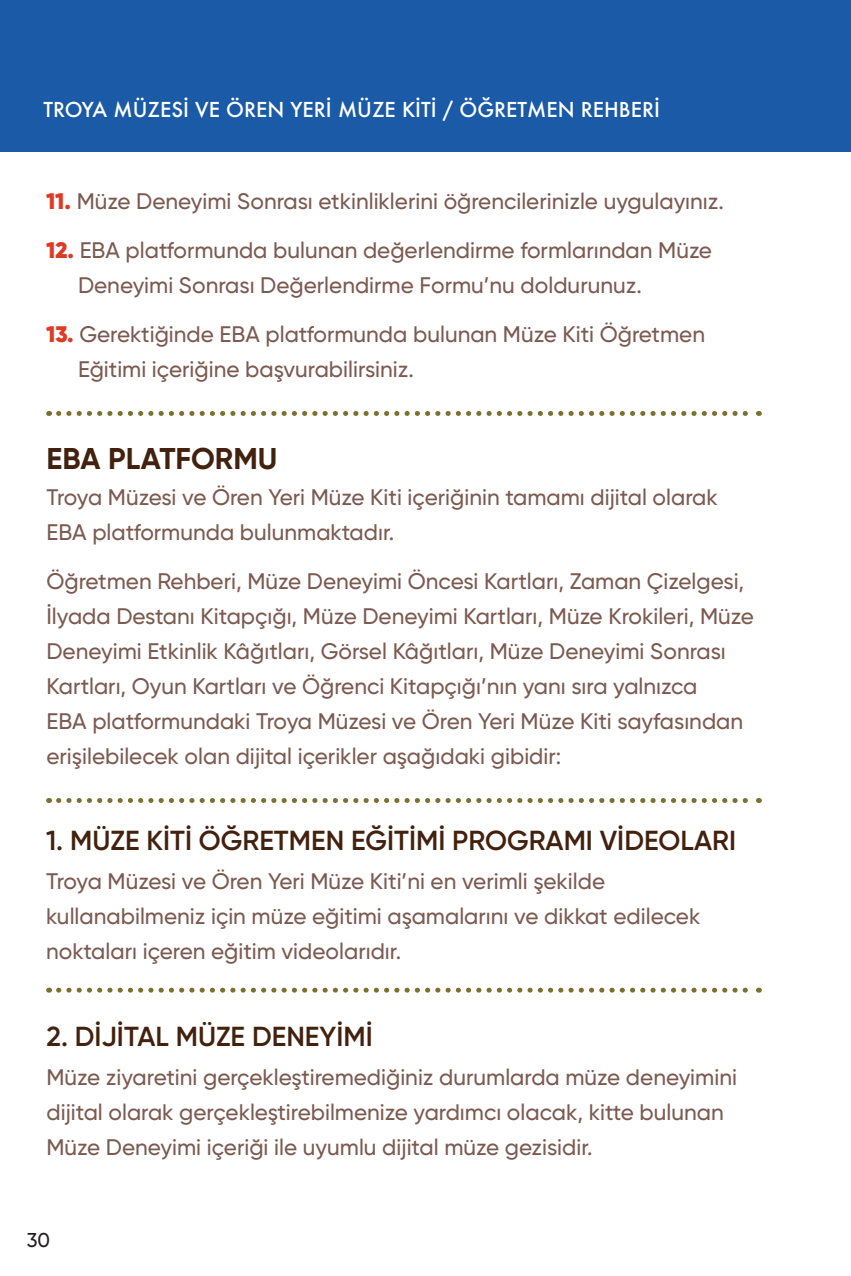
<style>
.page{position:relative;width:851px;height:1276px;background:#fff}
.page>*{position:absolute;margin:0;border:0;box-sizing:border-box;transform-origin:0 0}
.t1{font:700 30px "Gilroy";color:#42210e}
.t2{font:600 27.5px "Gilroy";color:#42210e}
.t3{font:500 22.5px/35px "Gilroy";color:#7b5a50}
.t4{font:500 20px "Futura";color:#fff}
.t5{font:500 20px "Gilroy";color:#231f20}
.s1{font-weight:900;color:#dd3b26}
</style>
<div class="page">
<div style="left:0;top:0;width:850px;height:152px;background:#1a5aa7"></div>
<svg style="left:59px;top:411px;width:700px;height:5px"></svg>
<svg style="left:59px;top:798px;width:700px;height:5px"></svg>
<svg style="left:59px;top:987px;width:700px;height:5px"></svg>
<p class="t4" style="left:44px;top:96px;width:618px">TROYA MÜZESİ VE ÖREN YERİ MÜZE KİTİ / ÖĞRETMEN REHBERİ</p>
<p class="t3" style="left:46px;top:183px;width:679px"><span class="s1">11.</span> Müze Deneyimi Sonrası etkinliklerini öğrencilerinizle uygulayınız.</p>
<p class="t3" style="left:78px;top:232px;width:635px;text-indent:-32px"><span class="s1">12.</span> EBA platformunda bulunan değerlendirme formlarından Müze<br>Deneyimi Sonrası Değerlendirme Formu’nu doldurunuz.</p>
<p class="t3" style="left:78px;top:316px;width:628px;text-indent:-32px"><span class="s1">13.</span> Gerektiğinde EBA platformunda bulunan Müze Kiti Öğretmen<br>Eğitimi içeriğine başvurabilirsiniz.</p>
<p class="t1" style="left:46px;top:440px;width:232px">EBA PLATFORMU</p>
<p class="t3" style="left:46px;top:479px;width:672px">Troya Müzesi ve Ören Yeri Müze Kiti içeriğinin tamamı dijital olarak<br>EBA platformunda bulunmaktadır.</p>
<p class="t3" style="left:46px;top:564px;width:709px">Öğretmen Rehberi, Müze Deneyimi Öncesi Kartları, Zaman Çizelgesi, İlyada Destanı Kitapçığı, Müze Deneyimi Kartları, Müze Krokileri, Müze Deneyimi Etkinlik Kâğıtları, Görsel Kâğıtları, Müze Deneyimi Sonrası Kartları, Oyun Kartları ve Öğrenci Kitapçığı’nın yanı sıra yalnızca<br>EBA platformundaki Troya Müzesi ve Ören Yeri Müze Kiti sayfasından erişilebilecek olan dijital içerikler aşağıdaki gibidir:</p>
<p class="t2" style="left:46px;top:823px;width:691px">1. MÜZE KİTİ ÖĞRETMEN EĞİTİMİ PROGRAMI VİDEOLARI</p>
<p class="t3" style="left:46px;top:863px;width:655px">Troya Müzesi ve Ören Yeri Müze Kiti’ni en verimli şekilde kullanabilmeniz için müze eğitimi aşamalarını ve dikkat edilecek noktaları içeren eğitim videolarıdır.</p>
<p class="t2" style="left:46px;top:1019px;width:328px">2. DİJİTAL MÜZE DENEYİMİ</p>
<p class="t3" style="left:46px;top:1059px;width:692px">Müze ziyaretini gerçekleştiremediğiniz durumlarda müze deneyimini dijital olarak gerçekleştirebilmenize yardımcı olacak, kitte bulunan<br>Müze Deneyimi içeriği ile uyumlu dijital müze gezisidir.</p>
<p class="t5" style="left:27px;top:1227px;width:25px">30</p>
</div>
